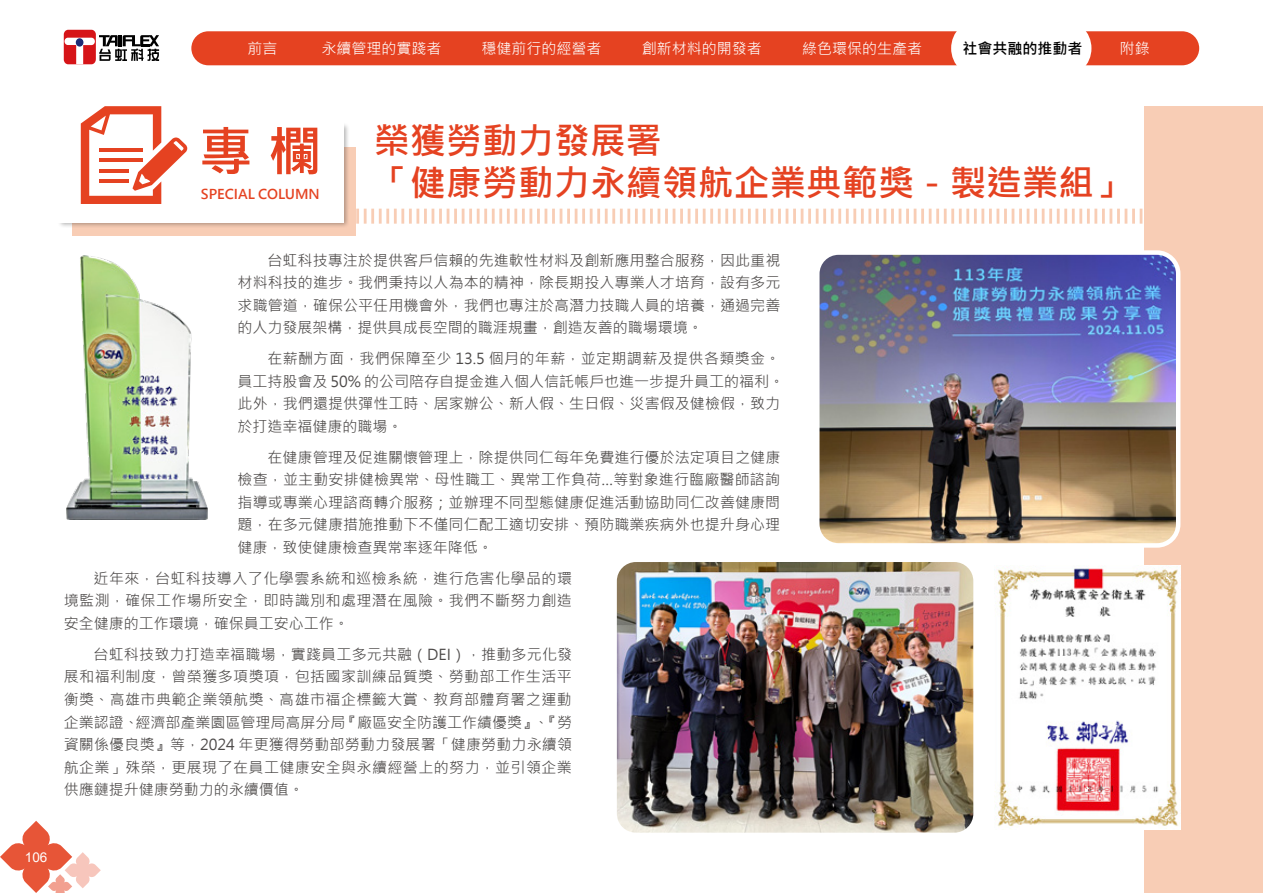
<style>
.page{position:relative;width:1263px;height:893px;background:#fff}
.page>*{position:absolute;margin:0;border:0;box-sizing:border-box;transform-origin:0 0}
.t1{font:700 54px "Microsoft Jheng Hei";color:#e54221}
.t2{font:700 36px/42.8px "Microsoft Jheng Hei";color:#e54221}
.t3{font:15px/22.5px "Microsoft Jheng Hei";letter-spacing:.005em;color:#4c4948;text-align:justify}
.t4{font:15px "Microsoft Jheng Hei";color:#fff}
.t5{font:700 15px "Microsoft Jheng Hei";color:#000}
.t6{font:700 13.5px "Microsoft Jheng Hei";color:#e54221}
.t7{font:13.5px "Arial";color:#fff}
</style>
<div class="page">
<div style="left:191px;top:31px;width:1008px;height:34px;background:#e54221;border-radius:17px"></div>
<div style="left:951px;top:19px;width:59px;height:59px;background:#fff;border-radius:50%"></div>
<div style="left:992px;top:19px;width:59px;height:59px;background:#fff;border-radius:50%"></div>
<div style="left:1033px;top:19px;width:58px;height:59px;background:#fff;border-radius:50%"></div>
<svg style="left:0;top:821px;width:101px;height:72px"></svg>
<svg style="left:64px;top:30px;width:32px;height:34px"></svg>
<div style="left:65px;top:38px;width:30px;height:7px;background:#fff;border-radius:4px"></div>
<div style="left:76px;top:38px;width:7px;height:9px;background:#1d2a74;border-radius:50%"></div>
<svg style="left:99px;top:35px;width:60px;height:26px"></svg>
<div style="left:1144px;top:106px;width:119px;height:787px;background:#f8cdb5"></div>
<div style="left:72px;top:148px;width:283px;height:88px;background:#f8cdb5"></div>
<div style="left:57px;top:122px;width:293px;height:107px;background:#000;opacity:.3"></div>
<div style="left:37px;top:111px;width:307px;height:112px;background:#fff"></div>
<svg style="left:81px;top:106px;width:106px;height:98px"></svg>
<svg style="left:347px;top:165px;width:796px;height:61px"></svg>
<img style="left:67px;top:255px;width:141px;height:264px">
<img style="left:994px;top:566px;width:186px;height:263px">
<img style="left:617px;top:562px;width:356px;height:270px">
<div style="left:612px;top:557px;width:366px;height:280px;border:4px solid #fff;border-radius:21px"></div>
<img style="left:820px;top:255px;width:355px;height:288px">
<div style="left:815px;top:250px;width:365px;height:298px;border:4px solid #fff;border-radius:21px"></div>
<p class="t4" style="left:248px;top:39px;width:31px">前言</p>
<p class="t4" style="left:321px;top:39px;width:121px">永續管理的實踐者</p>
<p class="t4" style="left:482px;top:39px;width:121px">穩健前行的經營者</p>
<p class="t4" style="left:642px;top:39px;width:121px">創新材料的開發者</p>
<p class="t4" style="left:802px;top:39px;width:121px">綠色環保的生產者</p>
<p class="t5" style="left:962px;top:39px;width:121px">社會共融的推動者</p>
<p class="t4" style="left:1120px;top:39px;width:31px">附錄</p>
<h1 class="t1" style="left:199px;top:118px;width:125px">專欄</h1>
<p class="t6" style="left:201px;top:185px;width:120px">SPECIAL COLUMN</p>
<h2 class="t2" style="left:374px;top:119px;width:757px">榮獲勞動力發展署<br>「健康勞動力永續領航企業典範獎－製造業組」</h2>
<p class="t3" style="left:238px;top:249px;width:544px;text-indent:30px">台虹科技專注於提供客戶信賴的先進軟性材料及創新應用整合服務，因此重視材料科技的進步。我們秉持以人為本的精神，除長期投入專業人才培育，設有多元求職管道，確保公平任用機會外，我們也專注於高潛力技職人員的培養，通過完善的人力發展架構，提供具成長空間的職涯規畫，創造友善的職場環境。</p>
<p class="t3" style="left:238px;top:348px;width:548px;text-align:left;text-indent:30px">在薪酬方面，我們保障至少 13.5 個月的年薪，並定期調薪及提供各類獎金。員工持股會及 50% 的公司陪存自提金進入個人信託帳戶也進一步提升員工的福利。此外，我們還提供彈性工時、居家辦公、新人假、生日假、災害假及健檢假，致力於打造幸福健康的職場。</p>
<p class="t3" style="left:238px;top:446px;width:544px;text-indent:30px">在健康管理及促進關懷管理上，除提供同仁每年免費進行優於法定項目之健康檢查，並主動安排健檢異常、母性職工、異常工作負荷…等對象進行臨廠醫師諮詢指導或專業心理諮商轉介服務；並辦理不同型態健康促進活動協助同仁改善健康問題，在多元健康措施推動下不僅同仁配工適切安排、預防職業疾病外也提升身心理健康，致使健康檢查異常率逐年降低。</p>
<p class="t3" style="left:64px;top:567px;width:510px;text-indent:30px">近年來，台虹科技導入了化學雲系統和巡檢系統，進行危害化學品的環境監測，確保工作場所安全，即時識別和處理潛在風險。我們不斷努力創造安全健康的工作環境，確保員工安心工作。</p>
<p class="t3" style="left:64px;top:643px;width:510px;text-indent:30px">台虹科技致力打造幸福職場，實踐員工多元共融（DEI），推動多元化發展和福利制度，曾榮獲多項獎項，包括國家訓練品質獎、勞動部工作生活平衡獎、高雄市典範企業領航獎、高雄市福企標籤大賞、教育部體育署之運動企業認證、經濟部產業園區管理局高屏分局『廠區安全防護工作績優獎』、『勞資關係優良獎』等，2024 年更獲得勞動部勞動力發展署「健康勞動力永續領航企業」殊榮，更展現了在員工健康安全與永續經營上的努力，並引領企業供應鏈提升健康勞動力的永續價值。</p>
<p class="t7" style="left:25px;top:848px;width:24px">106</p>
</div>
